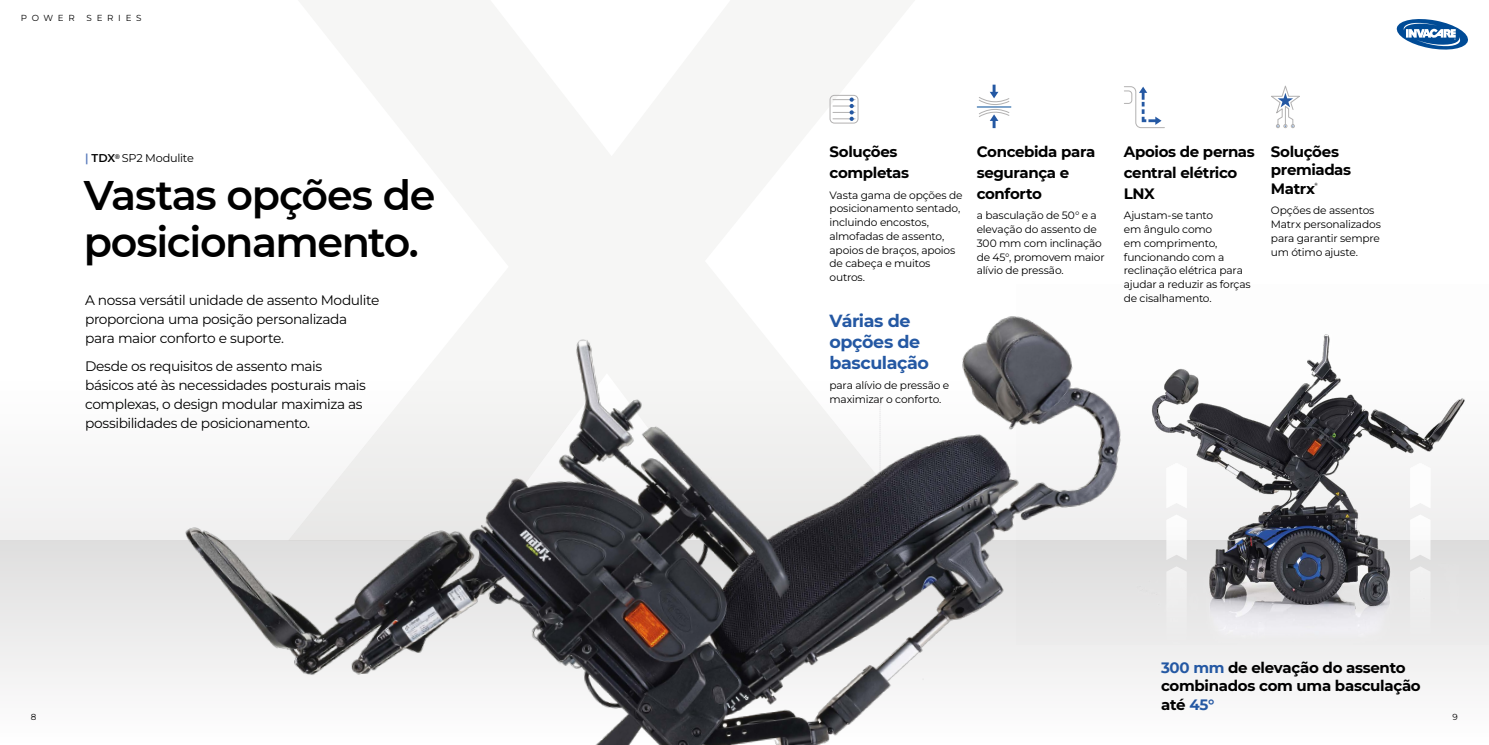
<style>
.page{position:relative;width:1489px;height:745px;background:#fff}
.page>*{position:absolute;margin:0;border:0;box-sizing:border-box;transform-origin:0 0}
.t1{font:600 41.25px/47.1px "Montserrat";letter-spacing:-.035em;color:#000}
.t2{font:700 17.5px/20.8px "Montserrat";letter-spacing:-.025em;color:#2458a3}
.t3{font:700 15px/20.8px "Montserrat";letter-spacing:-.025em;color:#000}
.t4{font:13.75px/18.8px "Montserrat";letter-spacing:-.03em;color:#000}
.t5{font:11.25px "Montserrat";letter-spacing:-.02em;color:#000}
.t6{font:10.62px/13.8px "Montserrat";letter-spacing:-.015em;color:#000}
.t7{font:8.75px "Montserrat";letter-spacing:.54em;color:#000}
.s1{font-weight:600;color:#597abc}
.s2{font-weight:600}
.s3{color:#2458a3}
</style>
<div class="page">
<img style="left:0;top:84px;width:1473px;height:660px">
<svg style="left:1268px;top:84px;width:33px;height:44px"></svg>
<div style="left:829px;top:95px;width:29px;height:28px;border:1px solid #b2b1b1;border-radius:4px"></div>
<svg style="left:833px;top:97px;width:22px;height:24px"></svg>
<svg style="left:977px;top:85px;width:33px;height:43px"></svg>
<svg style="left:1123px;top:86px;width:42px;height:42px"></svg>
<svg style="left:1396px;top:19px;width:72px;height:31px"></svg>
<p class="t7" style="left:21px;top:12px;width:56px">POWER</p>
<p class="t7" style="left:87px;top:12px;width:57px">SERIES</p>
<p class="t5" style="left:85px;top:150px;width:110px"><span class="s1">|</span> <span class="s2">TDX</span><sup>®</sup> SP2 Modulite</p>
<h1 class="t1" style="left:84px;top:170px;width:353px">Vastas opções de posicionamento.</h1>
<p class="t4" style="left:85px;top:290px;width:296px">A nossa versátil unidade de assento Modulite proporciona uma posição personalizada para maior conforto e suporte.</p>
<p class="t4" style="left:85px;top:356px;width:282px">Desde os requisitos de assento mais básicos até às necessidades posturais mais complexas, o design modular maximiza as possibilidades de posicionamento.</p>
<h3 class="t3" style="left:829px;top:140px;width:81px">Soluções completas</h3>
<p class="t6" style="left:829px;top:187px;width:134px">Vasta gama de opções de posicionamento sentado, incluindo encostos, almofadas de assento, apoios de braços, apoios de cabeça e muitos outros.</p>
<h2 class="t2" style="left:829px;top:310px;width:101px">Várias de opções de basculação</h2>
<p class="t6" style="left:829px;top:378px;width:121px">para alívio de pressão e maximizar o conforto.</p>
<h3 class="t3" style="left:976px;top:140px;width:120px">Concebida para segurança e conforto</h3>
<p class="t6" style="left:976px;top:208px;width:129px">a basculação de 50° e a elevação do assento de<br>300 mm com inclinação de 45°, promovem maior alívio de pressão.</p>
<h3 class="t3" style="left:1123px;top:140px;width:132px">Apoios de pernas central elétrico<br>LNX</h3>
<p class="t6" style="left:1123px;top:208px;width:128px">Ajustam-se tanto<br>em ângulo como<br>em comprimento, funcionando com a reclinação elétrica para ajudar a reduzir as forças de cisalhamento.</p>
<h3 class="t3" style="left:1270px;top:142px;width:82px;line-height:18.2px">Soluções premiadas<br>Matrx<sup>®</sup></h3>
<p class="t6" style="left:1270px;top:203px;width:111px">Opções de assentos<br>Matrx personalizados para garantir sempre um ótimo ajuste.</p>
<h3 class="t3" style="left:1160px;top:657px;width:261px;line-height:18.2px"><span class="s3">300 mm</span> de elevação do assento combinados com uma basculação até <span class="s3">45°</span></h3>
<p class="t7" style="left:31px;top:710px;width:7px">8</p>
<p class="t7" style="left:1452px;top:710px;width:7px">9</p>
</div>
